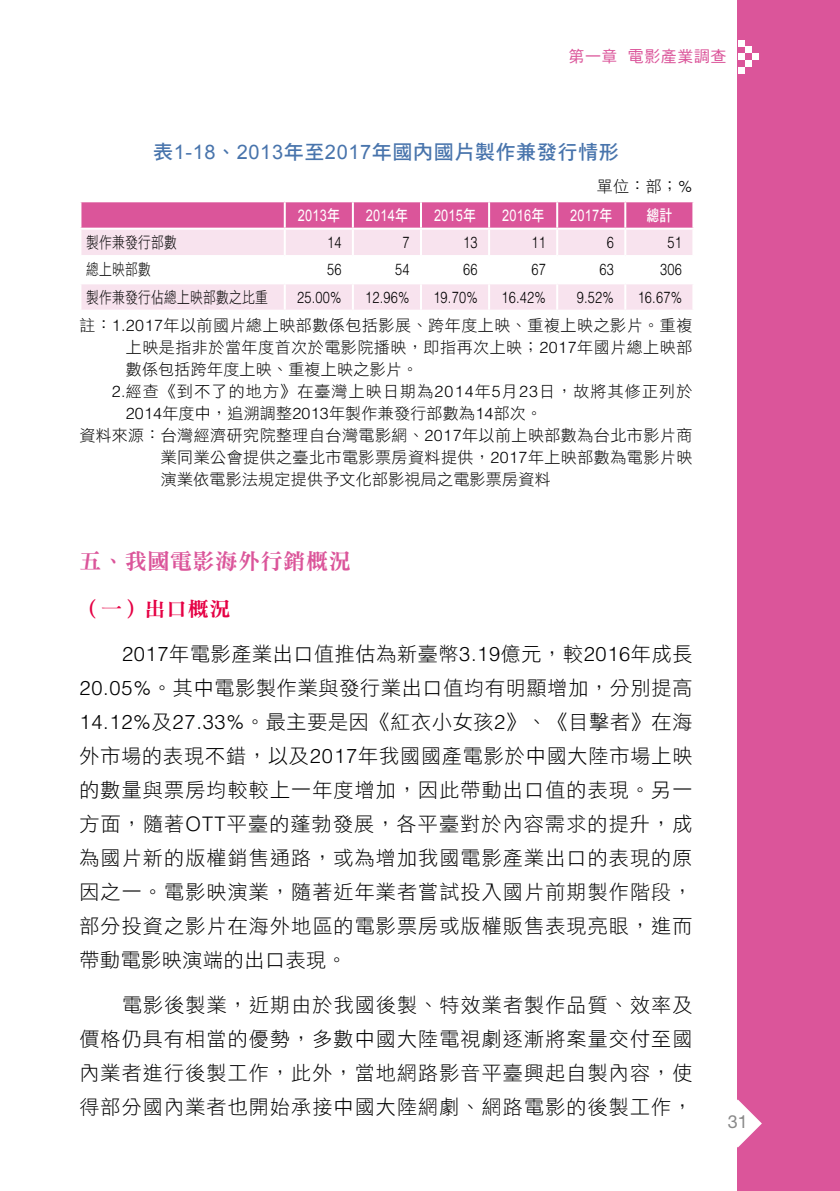
<style>
.page{position:relative;width:840px;height:1191px;background:#fff}
.page>*{position:absolute;margin:0;border:0;box-sizing:border-box;transform-origin:0 0}
.t1{font:22px "DF Ming Std W9";letter-spacing:.03em;color:#db559a}
.t2{font:20px/34px "DF Hei Std W3";letter-spacing:.06em;color:#000;text-align:justify}
.t3{font:20px "DF Hei Std W7";letter-spacing:.03em;color:#4874ac}
.t4{font:20px "DF Ming Std W9";color:#e50044;scale:1.05 1}
.t5{font:18px "Helvetica Neue";color:#898989}
.t6{font:16px "DF Hei Std W3";letter-spacing:.03em;color:#000}
.t7{font:300 16px "Helvetica";letter-spacing:.015em;color:#000;scale:.8 1}
.t8{font:16px "DF Hei Std W3";letter-spacing:.07em;color:#000}
.t9{font:16px "DF Hei Std W3";letter-spacing:.03em;color:#000;scale:.8 1}
.t10{font:16px "Arial";letter-spacing:.015em;color:#fff;scale:.8 1}
.t11{font:16px "DF Hei Std W5";letter-spacing:.03em;color:#db559a}
.t12{font:16px "DF Hei Std W7";color:#fff;scale:.8 1}
.s1{font-family:"Arial"}
.s2{font-family:"Helvetica";font-weight:300}
.s3{font-family:"DF Hei Std W7"}
</style>
<div class="page">
<div style="left:737px;top:0;width:102px;height:1191px;background:#db559a"></div>
<svg style="left:737px;top:1099px;width:24px;height:48px"></svg>
<div style="left:737px;top:40px;width:7px;height:7px;background:#fff"></div>
<div style="left:737px;top:53px;width:7px;height:7px;background:#fff"></div>
<div style="left:737px;top:67px;width:7px;height:7px;background:#fff"></div>
<div style="left:744px;top:47px;width:7px;height:6px;background:#fff"></div>
<div style="left:744px;top:60px;width:7px;height:7px;background:#fff"></div>
<div style="left:751px;top:53px;width:7px;height:7px;background:#fff"></div>
<svg style="left:81px;top:202px;width:611px;height:26px;background:#dc5a9c"></svg>
<svg style="left:81px;top:230px;width:611px;height:80px;fill:#f8e3ee"></svg>
<hr style="left:283px;top:202px;width:2px;height:26px;background:#fff">
<hr style="left:351px;top:202px;width:2px;height:26px;background:#fff">
<hr style="left:420px;top:202px;width:2px;height:26px;background:#fff">
<hr style="left:488px;top:202px;width:2px;height:26px;background:#fff">
<hr style="left:556px;top:202px;width:2px;height:26px;background:#fff">
<hr style="left:624px;top:202px;width:2px;height:26px;background:#fff">
<hr style="left:283px;top:230px;width:2px;height:25px;background:#fff">
<hr style="left:351px;top:230px;width:2px;height:25px;background:#fff">
<hr style="left:420px;top:230px;width:2px;height:25px;background:#fff">
<hr style="left:488px;top:230px;width:2px;height:25px;background:#fff">
<hr style="left:556px;top:230px;width:2px;height:25px;background:#fff">
<hr style="left:624px;top:230px;width:2px;height:25px;background:#fff">
<hr style="left:283px;top:284px;width:2px;height:26px;background:#fff">
<hr style="left:351px;top:284px;width:2px;height:26px;background:#fff">
<hr style="left:420px;top:284px;width:2px;height:26px;background:#fff">
<hr style="left:488px;top:284px;width:2px;height:26px;background:#fff">
<hr style="left:556px;top:284px;width:2px;height:26px;background:#fff">
<hr style="left:624px;top:284px;width:2px;height:26px;background:#fff">
<hr style="left:79px;top:255px;width:205px;height:2px;background:#fff">
<hr style="left:79px;top:282px;width:205px;height:2px;background:#fff">
<hr style="left:284px;top:255px;width:68px;height:2px;background:#fff">
<hr style="left:283px;top:257px;width:2px;height:25px;background:#fff">
<hr style="left:284px;top:282px;width:68px;height:2px;background:#fff">
<hr style="left:352px;top:255px;width:69px;height:2px;background:#fff">
<hr style="left:351px;top:257px;width:2px;height:25px;background:#fff">
<hr style="left:352px;top:282px;width:69px;height:2px;background:#fff">
<hr style="left:421px;top:255px;width:68px;height:2px;background:#fff">
<hr style="left:420px;top:257px;width:2px;height:25px;background:#fff">
<hr style="left:421px;top:282px;width:68px;height:2px;background:#fff">
<hr style="left:489px;top:255px;width:68px;height:2px;background:#fff">
<hr style="left:488px;top:257px;width:2px;height:25px;background:#fff">
<hr style="left:489px;top:282px;width:68px;height:2px;background:#fff">
<hr style="left:557px;top:255px;width:68px;height:2px;background:#fff">
<hr style="left:556px;top:257px;width:2px;height:25px;background:#fff">
<hr style="left:557px;top:282px;width:68px;height:2px;background:#fff">
<hr style="left:625px;top:255px;width:69px;height:2px;background:#fff">
<hr style="left:624px;top:257px;width:2px;height:25px;background:#fff">
<hr style="left:625px;top:282px;width:69px;height:2px;background:#fff">
<p class="t11" style="left:568px;top:48px;width:159px">第一章 電影產業調查</p>
<p class="t3" style="left:153px;top:141px;width:467px">表<span class="s1">1-18</span>、<span class="s1">2013</span>年至<span class="s1">2017</span>年國內國片製作兼發行情形</p>
<p class="t6" style="left:596px;top:178px;width:97px">單位：部；<span class="s2">%</span></p>
<p class="t10" style="left:297px;top:205px;width:54px">2013<span class="s3">年</span></p>
<p class="t10" style="left:365px;top:205px;width:54px">2014<span class="s3">年</span></p>
<p class="t10" style="left:434px;top:205px;width:54px">2015<span class="s3">年</span></p>
<p class="t10" style="left:502px;top:205px;width:54px">2016<span class="s3">年</span></p>
<p class="t10" style="left:570px;top:205px;width:54px">2017<span class="s3">年</span></p>
<p class="t12" style="left:646px;top:206px;width:34px">總計</p>
<p class="t9" style="left:86px;top:234px;width:115px">製作兼發行部數</p>
<p class="t7" style="left:327px;top:232px;width:20px">14</p>
<p class="t7" style="left:402px;top:232px;width:10px">7</p>
<p class="t7" style="left:463px;top:232px;width:20px">13</p>
<p class="t7" style="left:531px;top:232px;width:20px">11</p>
<p class="t7" style="left:606px;top:232px;width:10px">6</p>
<p class="t7" style="left:667px;top:232px;width:20px">51</p>
<p class="t9" style="left:86px;top:261px;width:82px">總上映部數</p>
<p class="t7" style="left:327px;top:260px;width:20px">56</p>
<p class="t7" style="left:395px;top:260px;width:20px">54</p>
<p class="t7" style="left:463px;top:260px;width:20px">66</p>
<p class="t7" style="left:531px;top:260px;width:20px">67</p>
<p class="t7" style="left:599px;top:260px;width:20px">63</p>
<p class="t7" style="left:660px;top:260px;width:29px">306</p>
<p class="t9" style="left:86px;top:288px;width:229px">製作兼發行佔總上映部數之比重</p>
<p class="t7" style="left:297px;top:287px;width:57px">25.00%</p>
<p class="t7" style="left:365px;top:287px;width:57px">12.96%</p>
<p class="t7" style="left:433px;top:287px;width:57px">19.70%</p>
<p class="t7" style="left:501px;top:287px;width:57px">16.42%</p>
<p class="t7" style="left:576px;top:287px;width:48px">9.52%</p>
<p class="t7" style="left:637px;top:287px;width:57px">16.67%</p>
<p class="t6" style="left:79px;top:317px;width:614px">註：<span class="s2">1.2017</span>年以前國片總上映部數係包括影展、跨年度上映、重複上映之影片。重複</p>
<p class="t6" style="left:126px;top:339px;width:567px">上映是指非於當年度首次於電影院播映，即指再次上映；<span class="s2">2017</span>年國片總上映部</p>
<p class="t6" style="left:126px;top:361px;width:294px">數係包括跨年度上映、重複上映之影片。</p>
<p class="t8" style="left:112px;top:383px;width:581px"><span class="s2">2.</span>經查《到不了的地方》在臺灣上映日期為<span class="s2">2014</span>年<span class="s2">5</span>月<span class="s2">23</span>日，故將其修正列於</p>
<p class="t6" style="left:126px;top:405px;width:417px"><span class="s2">2014</span>年度中，追溯調整<span class="s2">2013</span>年製作兼發行部數為<span class="s2">14</span>部次。</p>
<p class="t6" style="left:79px;top:427px;width:614px">資料來源：台灣經濟研究院整理自台灣電影網、<span class="s2">2017</span>年以前上映部數為台北市影片商</p>
<p class="t6" style="left:161px;top:449px;width:533px">業同業公會提供之臺北市電影票房資料提供，<span class="s2">2017</span>年上映部數為電影片映</p>
<p class="t6" style="left:161px;top:471px;width:391px">演業依電影法規定提供予文化部影視局之電影票房資料</p>
<p class="t1" style="left:79px;top:549px;width:273px">五、我國電影海外行銷概況</p>
<p class="t4" style="left:79px;top:597px;width:145px">（一）出口概況</p>
<p class="t2" style="left:79px;top:636px;width:614px;text-indent:43px"><span class="s2">2017</span>年電影產業出口值推估為新臺幣<span class="s2">3.19</span>億元，較<span class="s2">2016</span>年成長<span class="s2">20.05%</span>。其中電影製作業與發行業出口值均有明顯增加，分別提高<span class="s2">14.12%</span>及<span class="s2">27.33%</span>。最主要是因《紅衣小女孩<span class="s2">2</span>》、《目擊者》在海外市場的表現不錯，以及<span class="s2">2017</span>年我國國產電影於中國大陸市場上映的數量與票房均較較上一年度增加，因此帶動出口值的表現。另一方面，隨著<span class="s2">OTT</span>平臺的蓬勃發展，各平臺對於內容需求的提升，成為國片新的版權銷售通路，或為增加我國電影產業出口的表現的原因之一。電影映演業，隨著近年業者嘗試投入國片前期製作階段，部分投資之影片在海外地區的電影票房或版權販售表現亮眼，進而帶動電影映演端的出口表現。</p>
<p class="t2" style="left:79px;top:987px;width:614px;text-indent:43px">電影後製業，近期由於我國後製、特效業者製作品質、效率及價格仍具有相當的優勢，多數中國大陸電視劇逐漸將案量交付至國內業者進行後製工作，此外，當地網路影音平臺興起自製內容，使得部分國內業者也開始承接中國大陸網劇、網路電影的後製工作，</p>
<p class="t5" style="left:727px;top:1111px;width:22px">31</p>
</div>
